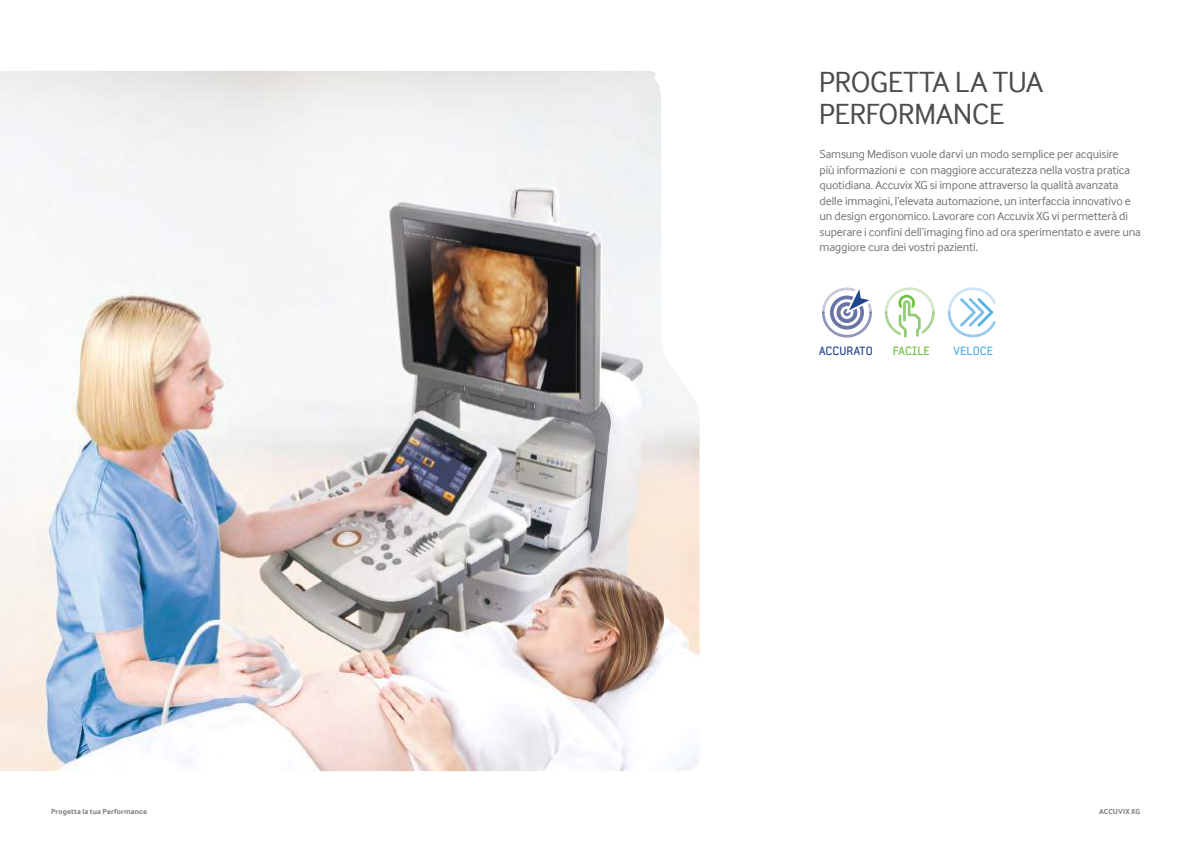
<style>
.page{position:relative;width:1191px;height:842px;background:#fff}
.page>*{position:absolute;margin:0;border:0;box-sizing:border-box;transform-origin:0 0}
.t1{font:30px/32px "Samsung Inter Face";letter-spacing:-.015em;color:#4e4b4c}
.t2{font:12px/15.5px "Samsung Inter Face";letter-spacing:-.01em;color:#737274}
.t3{font:12px "Samsung Imagination Modern";letter-spacing:.01em;color:#224590}
.t4{font:12px "Samsung Imagination Modern";letter-spacing:.015em;color:#70c142}
.t5{font:12px "Samsung Imagination Modern";letter-spacing:.01em;color:#4cb1e4}
.t6{font:700 7.5px "Samsung Inter Face";letter-spacing:.015em;color:#7d7b7d}
</style>
<div class="page">
<img style="left:0;top:71px;width:661px;height:700px">
<svg style="left:661px;top:307px;width:315px;height:464px"></svg>
<svg style="left:822px;top:287px;width:51px;height:51px"></svg>
<svg style="left:884px;top:287px;width:50px;height:51px"></svg>
<svg style="left:947px;top:287px;width:49px;height:50px"></svg>
<h1 class="t1" style="left:819px;top:66px;width:226px">PROGETTA LA TUA<br>PERFORMANCE</h1>
<p class="t2" style="left:819px;top:147px;width:323px">Samsung Medison vuole darvi un modo semplice per acquisire<br>più informazioni e con maggiore accuratezza nella vostra pratica quotidiana. Accuvix XG si impone attraverso la qualità avanzata delle immagini, l’elevata automazione, un interfaccia innovativo e un design ergonomico. Lavorare con Accuvix XG vi permetterà di superare i confini dell’imaging fino ad ora sperimentato e avere una maggiore cura dei vostri pazienti.</p>
<p class="t3" style="left:819px;top:343px;width:55px">ACCURATO</p>
<p class="t4" style="left:892px;top:343px;width:39px">FACILE</p>
<p class="t5" style="left:953px;top:343px;width:41px">VELOCE</p>
<p class="t6" style="left:51px;top:807px;width:97px">Progetta la tua Performance</p>
<p class="t6" style="left:1099px;top:807px;width:42px">ACCUVIX XG</p>
</div>
